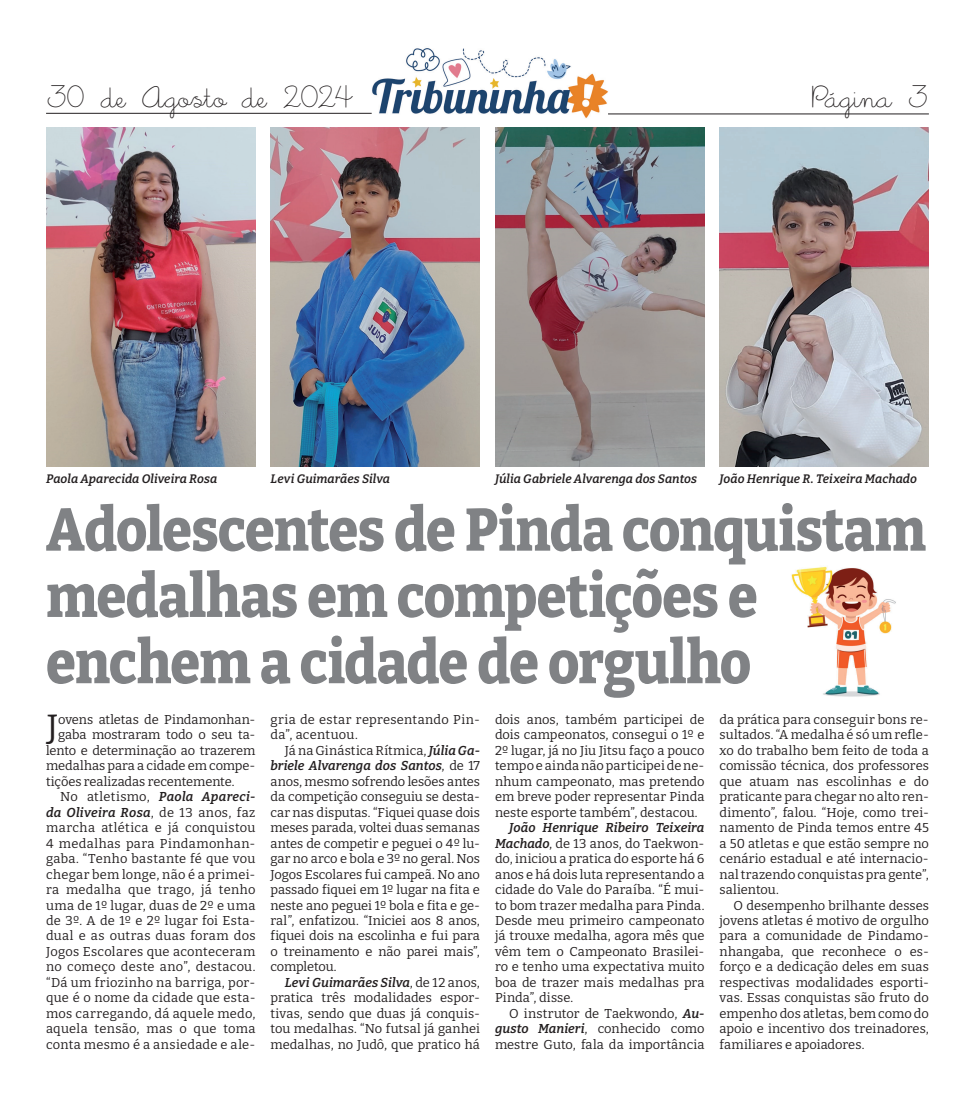
<style>
.page{position:relative;width:975px;height:1099px;background:#fff}
.page>*{position:absolute;margin:0;border:0;box-sizing:border-box;transform-origin:0 0}
.t1{font:800 60px/66.2px "Bitter";letter-spacing:-.015em;color:#808285;scale:.9 1}
.t2{font:35px "Bitter";color:#231f20}
.t3{font:31.25px "Little Days Alt";color:#231f20}
.t4{font:12.88px/15.5px "Bitter";letter-spacing:.015em;color:#231f20;text-align:justify}
.t5{font:12.88px "Bitter";letter-spacing:-.005em;color:#231f20}
.t6{font:italic 600 12.88px "Bitter";letter-spacing:.02em;color:#231f20}
.t7{font:italic 600 12.25px "Bitter";color:#231f20}
.s1{font-weight:600;font-style:italic}
.s2{font-weight:400;font-style:normal}
</style>
<div class="page">
<img style="left:791px;top:566px;width:105px;height:131px">
<img style="left:371px;top:48px;width:237px;height:70px">
<hr style="left:46px;top:113px;width:325px;height:1px;background:#231f20">
<hr style="left:608px;top:114px;width:320px;height:1px;background:#231f20">
<img style="left:270px;top:128px;width:210px;height:338px">
<img style="left:495px;top:128px;width:209px;height:338px">
<img style="left:719px;top:128px;width:209px;height:338px">
<img style="left:46px;top:128px;width:209px;height:338px">
<h3 class="t3" style="left:46px;top:81px;width:310px">30 de Agosto de 2024</h3>
<h3 class="t3" style="left:811px;top:81px;width:119px">Página 3</h3>
<p class="t7" style="left:46px;top:469px;width:173px">Paola Aparecida Oliveira Rosa</p>
<p class="t7" style="left:270px;top:469px;width:121px">Levi Guimarães Silva</p>
<p class="t7" style="left:495px;top:469px;width:204px">Júlia Gabriele Alvarenga dos Santos</p>
<p class="t7" style="left:719px;top:469px;width:199px">João Henrique R. Teixeira Machado</p>
<h1 class="t1" style="left:46px;top:491px;width:979px">Adolescentes de Pinda conquistam medalhas em competições e enchem a cidade de orgulho</h1>
<h2 class="t2" style="left:47px;top:702px;width:13px">J</h2>
<p class="t4" style="left:58px;top:711px;width:199px">ovens atletas de Pindamonhan-</p>
<p class="t4" style="left:495px;top:711px;width:211px">dois anos, também participei de dois campeonatos, consegui o 1º e 2º lugar, já no Jiu Jitsu faço a pouco tempo e ainda não participei de ne&shy;nhum campeonato, mas pretendo em breve poder representar Pinda neste esporte também”, destacou.</p>
<p class="t4" style="left:495px;top:819px;width:211px;text-indent:14px"><span class="s1">João Henrique Ribeiro Teixeira Machado</span>, de 13 anos, do Taekwon&shy;do, iniciou a pratica do esporte há 6 anos e há dois luta representando a cidade do Vale do Paraíba. “É mui&shy;to bom trazer medalha para Pinda.<br>Desde meu primeiro campeonato já trouxe medalha, agora mês que vêm tem o Campeonato Brasilei&shy;ro e tenho uma expectativa muito boa de trazer mais medalhas pra Pinda”, disse.</p>
<p class="t4" style="left:495px;top:1004px;width:211px;text-indent:14px">O instrutor de Taekwondo, <span class="s1">Au&shy;gusto Manieri</span>, conhecido como mestre Guto, fala da importância</p>
<p class="t4" style="left:719px;top:711px;width:211px">da prática para conseguir bons re&shy;sultados. “A medalha é só um refle&shy;xo do trabalho bem feito de toda a comissão técnica, dos professores que atuam nas escolinhas e do praticante para chegar no alto ren&shy;dimento”, falou. “Hoje, como trei&shy;namento de Pinda temos entre 45 a 50 atletas e que estão sempre no cenário estadual e até internacio&shy;nal trazendo conquistas pra gente”, salientou.</p>
<p class="t4" style="left:719px;top:896px;width:211px;text-indent:14px">O desempenho brilhante desses jovens atletas é motivo de orgulho para a comunidade de Pindamo&shy;nhangaba, que reconhece o es&shy;forço e a dedicação deles em suas respectivas modalidades esporti&shy;vas. Essas conquistas são fruto do empenho dos atletas, bem como do apoio e incentivo dos treinadores, familiares e apoiadores.</p>
<p class="t4" style="left:270px;top:711px;width:211px">gria de estar representando Pin&shy;da”, acentuou.</p>
<p class="t4" style="left:270px;top:742px;width:211px;text-indent:14px">Já na Ginástica Rítmica, <span class="s1">Júlia Ga&shy;briele Alvarenga dos Santos</span>, de 17 anos, mesmo sofrendo lesões antes da competição conseguiu se desta&shy;car nas disputas. “Fiquei quase dois meses parada, voltei duas semanas antes de competir e peguei o 4º lu&shy;gar no arco e bola e 3º no geral. Nos Jogos Escolares fui campeã. No ano passado fiquei em 1º lugar na fita e neste ano peguei 1º bola e fita e ge&shy;ral”, enfatizou. “Iniciei aos 8 anos, fiquei dois na escolinha e fui para o treinamento e não parei mais”, completou.</p>
<p class="t4" style="left:270px;top:973px;width:211px;text-indent:14px"><span class="s1">Levi Guimarães Silva</span>, de 12 anos, pratica três modalidades espor&shy;tivas, sendo que duas já conquis&shy;tou medalhas. “No futsal já ganhei medalhas, no Judô, que pratico há</p>
<p class="t5" style="left:58px;top:725px;width:199px">gaba mostraram todo o seu ta-</p>
<p class="t5" style="left:46px;top:741px;width:211px">lento e determinação ao trazerem</p>
<p class="t5" style="left:46px;top:756px;width:211px">medalhas para a cidade em compe-</p>
<p class="t5" style="left:46px;top:772px;width:190px">tições realizadas recentemente.</p>
<p class="t6" style="left:60px;top:786px;width:197px"><span class="s2">No atletismo,</span> Paola Apareci-</p>
<p class="t6" style="left:46px;top:802px;width:211px">da Oliveira Rosa<span class="s2">, de 13 anos, faz</span></p>
<p class="t4" style="left:46px;top:819px;width:211px">marcha atlética e já conquistou</p>
<p class="t4" style="left:46px;top:834px;width:211px">4 medalhas para Pindamonhan-</p>
<p class="t4" style="left:46px;top:850px;width:211px">gaba. “Tenho bastante fé que vou</p>
<p class="t4" style="left:46px;top:865px;width:211px">chegar bem longe, não é a primei-</p>
<p class="t4" style="left:46px;top:881px;width:211px">ra medalha que trago, já tenho</p>
<p class="t4" style="left:46px;top:896px;width:211px">uma de 1º lugar, duas de 2º e uma</p>
<p class="t4" style="left:46px;top:912px;width:211px">de 3º. A de 1º e 2º lugar foi Esta-</p>
<p class="t4" style="left:46px;top:927px;width:211px">dual e as outras duas foram dos</p>
<p class="t4" style="left:46px;top:943px;width:211px">Jogos Escolares que aconteceram</p>
<p class="t4" style="left:46px;top:958px;width:211px">no começo deste ano”, destacou.</p>
<p class="t4" style="left:46px;top:973px;width:211px">“Dá um friozinho na barriga, por-</p>
<p class="t4" style="left:46px;top:989px;width:211px">que é o nome da cidade que esta-</p>
<p class="t4" style="left:46px;top:1004px;width:211px">mos carregando, dá aquele medo,</p>
<p class="t4" style="left:46px;top:1020px;width:211px">aquela tensão, mas o que toma</p>
<p class="t4" style="left:46px;top:1035px;width:211px">conta mesmo é a ansiedade e ale-</p>
</div>
